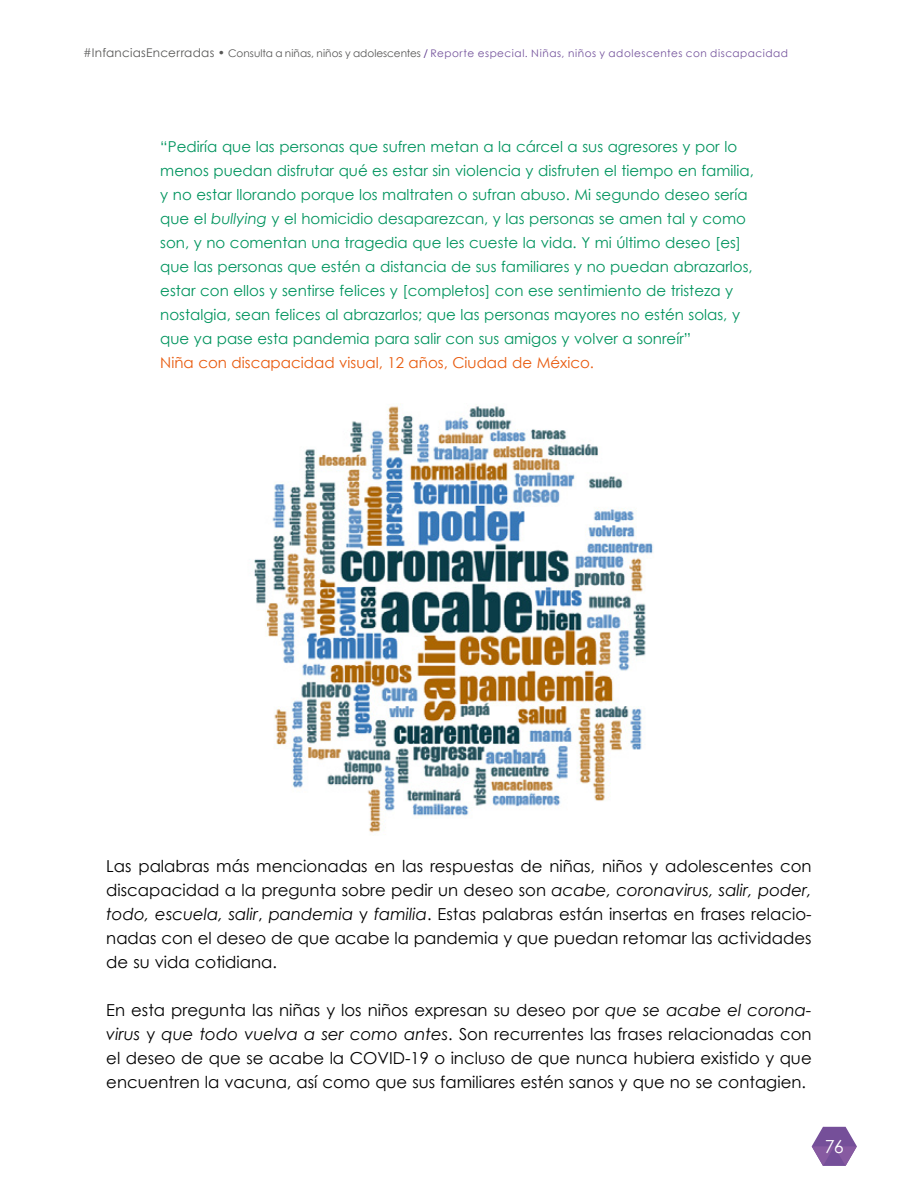
<style>
.page{position:relative;width:918px;height:1188px;background:#fff}
.page>*{position:absolute;margin:0;border:0;box-sizing:border-box;transform-origin:0 0}
.t1{font:18px "Century Gothic";color:#fff}
.t2{font:16.5px/24px "Century Gothic";color:#000;text-align:justify}
.t3{font:15px/24px "Century Gothic";color:#00945e}
.t4{font:15px "Century Gothic";color:#e85a0d}
.t5{font:10.5px "Century Gothic";letter-spacing:.045em;color:#74539c}
.s1{font-size:12px;color:#575756}
.s2{color:#575756}
.s3{color:#563188}
.s4{font-style:italic}
</style>
<div class="page">
<svg style="left:812px;top:1127px;width:45px;height:39px"></svg>
<img style="left:254px;top:404px;width:399px;height:429px">
<p class="t5" style="left:83px;top:46px;width:706px"><span class="s1">#InfanciasEncerradas •</span> <span class="s2">Consulta a niñas, niños y adolescentes</span> <span class="s3">/</span> Reporte especial. Niñas, niños y adolescentes con discapacidad</p>
<p class="t3" style="left:160px;top:134px;width:595px">“Pediría que las personas que sufren metan a la cárcel a sus agresores y por lo menos puedan disfrutar qué es estar sin violencia y disfruten el tiempo en familia, y no estar llorando porque los maltraten o sufran abuso. Mi segundo deseo sería que el <span class="s4">bullying</span> y el homicidio desaparezcan, y las personas se amen tal y como son, y no comentan una tragedia que les cueste la vida. Y mi último deseo [es] que las personas que estén a distancia de sus familiares y no puedan abrazarlos, estar con ellos y sentirse felices y [completos] con ese sentimiento de tristeza y nostalgia, sean felices al abrazarlos; que las personas mayores no estén solas, y que ya pase esta pandemia para salir con sus amigos y volver a sonreír”</p>
<p class="t4" style="left:160px;top:353px;width:435px">Niña con discapacidad visual, 12 años, Ciudad de México.</p>
<p class="t2" style="left:106px;top:853px;width:707px">Las palabras más mencionadas en las respuestas de niñas, niños y adolescentes con discapacidad a la pregunta sobre pedir un deseo son <span class="s4">acabe, coronavirus, salir, poder, todo, escuela, salir</span>, <span class="s4">pandemia</span> y <span class="s4">familia</span>. Estas palabras están insertas en frases relacio&shy;nadas con el deseo de que acabe la pandemia y que puedan retomar las actividades de su vida cotidiana.</p>
<p class="t2" style="left:106px;top:997px;width:707px">En esta pregunta las niñas y los niños expresan su deseo por <span class="s4">que se acabe el corona&shy;virus</span> y <span class="s4">que todo vuelva a ser como antes</span>. Son recurrentes las frases relacionadas con el deseo de que se acabe la COVID-19 o incluso de que nunca hubiera existido y que encuentren la vacuna, así como que sus familiares estén sanos y que no se contagien.</p>
<p class="t1" style="left:825px;top:1136px;width:20px">76</p>
</div>
